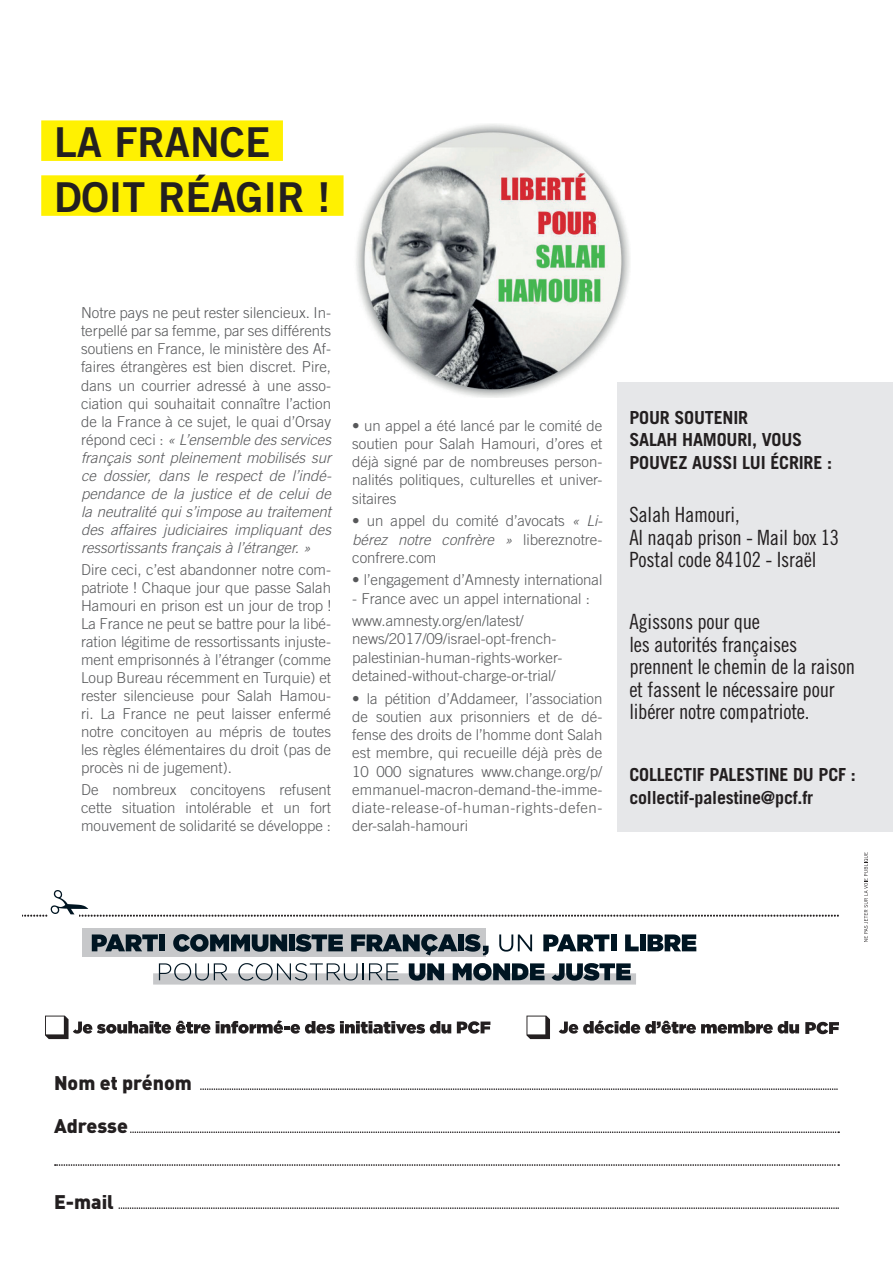
<style>
.page{position:relative;width:893px;height:1263px;background:#fff}
.page>*{position:absolute;margin:0;border:0;box-sizing:border-box;transform-origin:0 0}
.t1{font:41.25px/54.9px "Trade Gothic Bold Two";color:#231f20}
.t2{font:21px/22.5px "Trade Gothic Cond Eighteen";letter-spacing:-.01em;color:#231f20}
.t3{font:900 19.5px "DIN";color:#231f20}
.t4{font:700 18px/22.5px "Trade Gothic";letter-spacing:-.01em;color:#231f20}
.t5{font:300 15px/18px "Trade Gothic";color:#57585a;text-align:justify}
.s1{font-style:italic}
</style>
<div class="page">
<div style="left:617px;top:382px;width:276px;height:449px;background:#e6e7e9"></div>
<div style="left:41px;top:120px;width:242px;height:41px;background:#fff101"></div>
<div style="left:41px;top:175px;width:303px;height:41px;background:#fff101"></div>
<img style="left:356px;top:124px;width:274px;height:274px">
<svg style="left:864px;top:852px;width:4px;height:90px"></svg>
<div style="left:153px;top:973px;width:483px;height:11px;background:#c7c8ca"></div>
<div style="left:82px;top:928px;width:403px;height:29px;background:#c7c8ca"></div>
<svg style="left:92px;top:934px;width:66px;height:17px"></svg>
<div style="left:159px;top:934px;width:6px;height:17px;background:#001522"></div>
<svg style="left:173px;top:934px;width:114px;height:18px"></svg>
<div style="left:289px;top:934px;width:6px;height:17px;background:#001522"></div>
<svg style="left:295px;top:934px;width:48px;height:18px"></svg>
<svg style="left:351px;top:934px;width:106px;height:21px"></svg>
<div style="left:458px;top:934px;width:6px;height:17px;background:#001522"></div>
<svg style="left:464px;top:934px;width:25px;height:21px"></svg>
<svg style="left:499px;top:934px;width:33px;height:17px"></svg>
<svg style="left:543px;top:934px;width:66px;height:17px"></svg>
<div style="left:611px;top:934px;width:5px;height:17px;background:#001522"></div>
<svg style="left:625px;top:934px;width:14px;height:17px"></svg>
<div style="left:640px;top:934px;width:6px;height:17px;background:#001522"></div>
<svg style="left:648px;top:934px;width:48px;height:17px"></svg>
<svg style="left:159px;top:963px;width:68px;height:17px"></svg>
<svg style="left:238px;top:963px;width:160px;height:17px"></svg>
<svg style="left:409px;top:963px;width:35px;height:17px"></svg>
<svg style="left:453px;top:963px;width:91px;height:18px"></svg>
<svg style="left:552px;top:963px;width:79px;height:17px"></svg>
<svg style="left:22px;top:890px;width:817px;height:27px"></svg>
<svg style="left:201px;top:1088px;width:637px;height:2px"></svg>
<svg style="left:131px;top:1131px;width:708px;height:2px"></svg>
<svg style="left:119px;top:1207px;width:720px;height:2px"></svg>
<svg style="left:55px;top:1164px;width:784px;height:2px;background:#a2a1a1"></svg>
<svg style="left:216px;top:1020px;width:235px;height:13px"></svg>
<svg style="left:457px;top:1021px;width:33px;height:13px"></svg>
<svg style="left:45px;top:1015px;width:165px;height:24px"></svg>
<svg style="left:559px;top:1020px;width:240px;height:14px"></svg>
<svg style="left:526px;top:1015px;width:24px;height:24px"></svg>
<svg style="left:805px;top:1022px;width:34px;height:12px"></svg>
<h1 class="t1" style="left:54px;top:114px;width:278px">LA FRANCE<br>DOIT RÉAGIR !</h1>
<p class="t5" style="left:81px;top:304px;width:252px">Notre pays ne peut rester silencieux. In&shy;terpellé par sa femme, par ses différents soutiens en France, le ministère des Af&shy;faires étrangères est bien discret. Pire, dans un courrier adressé à une asso&shy;ciation qui souhaitait connaître l’action de la France à ce sujet, le quai d’Orsay répond ceci : <span class="s1">« L’ensemble des services français sont pleinement mobilisés sur ce dossier, dans le respect de l’indé&shy;pendance de la justice et de celui de la neutralité qui s’impose au traitement des affaires judiciaires impliquant des ressortissants français à l’étranger. »</span></p>
<p class="t5" style="left:81px;top:560px;width:252px">Dire ceci, c’est abandonner notre com&shy;patriote ! Chaque jour que passe Salah Hamouri en prison est un jour de trop !<br>La France ne peut se battre pour la libé&shy;ration légitime de ressortissants injuste&shy;ment emprisonnés à l’étranger (comme Loup Bureau récemment en Turquie) et rester silencieuse pour Salah Hamou&shy;ri. La France ne peut laisser enfermé notre concitoyen au mépris de toutes les règles élémentaires du droit (pas de procès ni de jugement).</p>
<p class="t5" style="left:81px;top:781px;width:252px">De nombreux concitoyens refusent cette situation intolérable et un fort mouvement de solidarité se développe :</p>
<p class="t5" style="left:352px;top:416px;width:252px">• un appel a été lancé par le comité de soutien pour Salah Hamouri, d’ores et déjà signé par de nombreuses person&shy;nalités politiques, culturelles et univer&shy;sitaires</p>
<p class="t5" style="left:352px;top:512px;width:252px">• un appel du comité d’avocats <span class="s1">« Li&shy;bérez notre confrère »</span> libereznotre&shy;confrere.com</p>
<p class="t5" style="left:352px;top:571px;width:252px">• l’engagement d’Amnesty international</p>
<p class="t5" style="left:352px;top:587px;width:239px;line-height:22.5px">- France avec un appel international : www.amnesty.org/en/latest/</p>
<p class="t5" style="left:352px;top:630px;width:211px;text-align:left">news/2017/09/israel-opt-french&shy;palestinian-human-rights-worker&shy;detained-without-charge-or-trial/</p>
<p class="t5" style="left:352px;top:689px;width:252px">• la pétition d’Addameer, l’association de soutien aux prisonniers et de dé&shy;fense des droits de l’homme dont Salah est membre, qui recueille déjà près de 10 000 signatures www.change.org/p/ emmanuel-macron-demand-the-imme&shy;diate-release-of-human-rights-defen&shy;der-salah-hamouri</p>
<p class="t4" style="left:629px;top:406px;width:204px">POUR SOUTENIR<br>SALAH HAMOURI, VOUS<br>POUVEZ AUSSI LUI ÉCRIRE :</p>
<h2 class="t2" style="left:629px;top:503px;width:211px">Salah Hamouri,<br>Al naqab prison - Mail box 13<br>Postal code 84102 - Israël</h2>
<h2 class="t2" style="left:629px;top:610px;width:227px">Agissons pour que<br>les autorités françaises prennent le chemin de la raison et fassent le nécessaire pour libérer notre compatriote.</h2>
<p class="t4" style="left:629px;top:763px;width:228px">COLLECTIF PALESTINE DU PCF : collectif-palestine@pcf.fr</p>
<h3 class="t3" style="left:54px;top:1069px;width:139px">Nom et prénom</h3>
<h3 class="t3" style="left:54px;top:1113px;width:75px">Adresse</h3>
<h3 class="t3" style="left:54px;top:1189px;width:61px">E-mail</h3>
</div>
